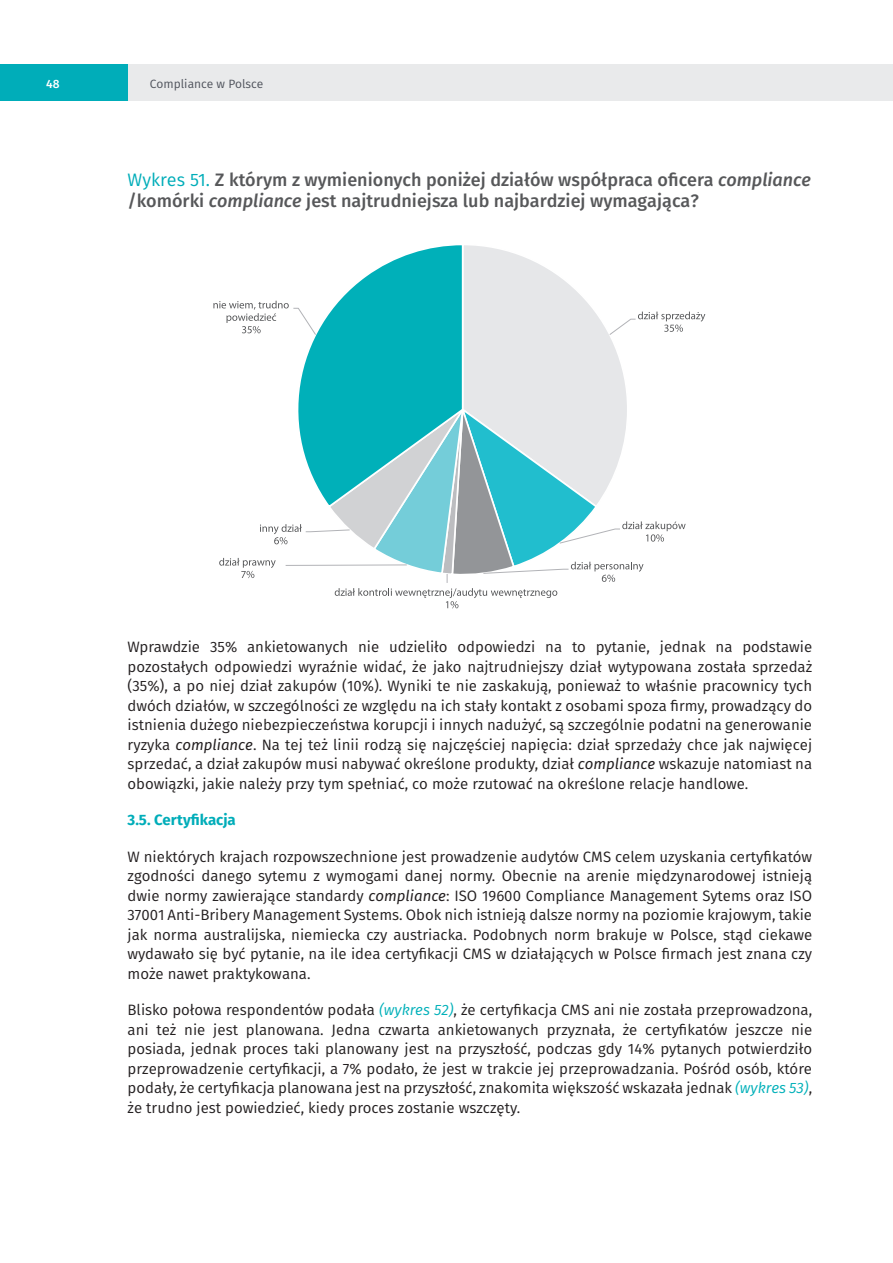
<style>
.page{position:relative;width:893px;height:1263px;background:#fff}
.page>*{position:absolute;margin:0;border:0;box-sizing:border-box;transform-origin:0 0}
.t1{font:500 18px/21.6px "Fira Sans";color:#57585a}
.t2{font:15px/19.5px "Fira Sans";color:#231f20;text-align:justify}
.t3{font:700 15px "Fira Sans";color:#00adb9}
.t4{font:12px "Fira Sans";color:#4f535c}
.t5{font:500 12px "Fira Sans";color:#fff}
.s1{font-weight:400;color:#00adb9}
.s2{font-style:italic}
.s3{font-style:italic;color:#00b0b9}
</style>
<div class="page">
<div style="left:128px;top:64px;width:765px;height:36px;background:#e9eaeb"></div>
<div style="left:0;top:64px;width:128px;height:36px;background:#00adb9"></div>
<svg style="left:285px;top:307px;width:163px;height:276px"></svg>
<svg style="left:327px;top:245px;width:378px;height:337px"></svg>
<svg style="left:335px;top:588px;width:222px;height:20px"></svg>
<svg style="left:219px;top:558px;width:57px;height:20px"></svg>
<svg style="left:260px;top:524px;width:42px;height:20px"></svg>
<svg style="left:213px;top:301px;width:76px;height:32px"></svg>
<p class="t5" style="left:46px;top:74px;width:15px">48</p>
<p class="t4" style="left:150px;top:75px;width:115px">Compliance w Polsce</p>
<p class="t1" style="left:128px;top:168px;width:685px"><span class="s1">Wykres 51.</span> Z którym z wymienionych poniżej działów współpraca oficera <span class="s2">compliance </span>/komórki <span class="s2">compliance</span> jest najtrudniejsza lub najbardziej wymagająca?</p>
<p class="t2" style="left:128px;top:637px;width:686px">Wprawdzie 35% ankietowanych nie udzieliło odpowiedzi na to pytanie, jednak na podstawie pozostałych odpowiedzi wyraźnie widać, że jako najtrudniejszy dział wytypowana została sprzedaż (35%), a po niej dział zakupów (10%). Wyniki te nie zaskakują, ponieważ to właśnie pracownicy tych dwóch działów, w szczególności ze względu na ich stały kontakt z osobami spoza firmy, prowadzący do istnienia dużego niebezpieczeństwa korupcji i innych nadużyć, są szczególnie podatni na generowanie ryzyka <span class="s2">compliance</span>. Na tej też linii rodzą się najczęściej napięcia: dział sprzedaży chce jak najwięcej sprzedać, a dział zakupów musi nabywać określone produkty, dział <span class="s2">compliance</span> wskazuje natomiast na obowiązki, jakie należy przy tym spełniać, co może rzutować na określone relacje handlowe.</p>
<p class="t3" style="left:128px;top:807px;width:110px">3.5. Certyfikacja</p>
<p class="t2" style="left:128px;top:846px;width:686px">W niektórych krajach rozpowszechnione jest prowadzenie audytów CMS celem uzyskania certyfikatów zgodności danego sytemu z wymogami danej normy. Obecnie na arenie międzynarodowej istnieją dwie normy zawierające standardy <span class="s2">compliance</span>: ISO 19600 Compliance Management Sytems oraz ISO 37001 Anti-Bribery Management Systems. Obok nich istnieją dalsze normy na poziomie krajowym, takie jak norma australijska, niemiecka czy austriacka. Podobnych norm brakuje w Polsce, stąd ciekawe wydawało się być pytanie, na ile idea certyfikacji CMS w działających w Polsce firmach jest znana czy może nawet praktykowana.</p>
<p class="t2" style="left:128px;top:1000px;width:686px">Blisko połowa respondentów podała <span class="s3">(wykres 52)</span>, że certyfikacja CMS ani nie została przeprowadzona, ani też nie jest planowana. Jedna czwarta ankietowanych przyznała, że certyfikatów jeszcze nie posiada, jednak proces taki planowany jest na przyszłość, podczas gdy 14% pytanych potwierdziło przeprowadzenie certyfikacji, a 7% podało, że jest w trakcie jej przeprowadzania. Pośród osób, które podały, że certyfikacja planowana jest na przyszłość, znakomita większość wskazała jednak <span class="s3">(wykres 53)</span>, że trudno jest powiedzieć, kiedy proces zostanie wszczęty.</p>
</div>
